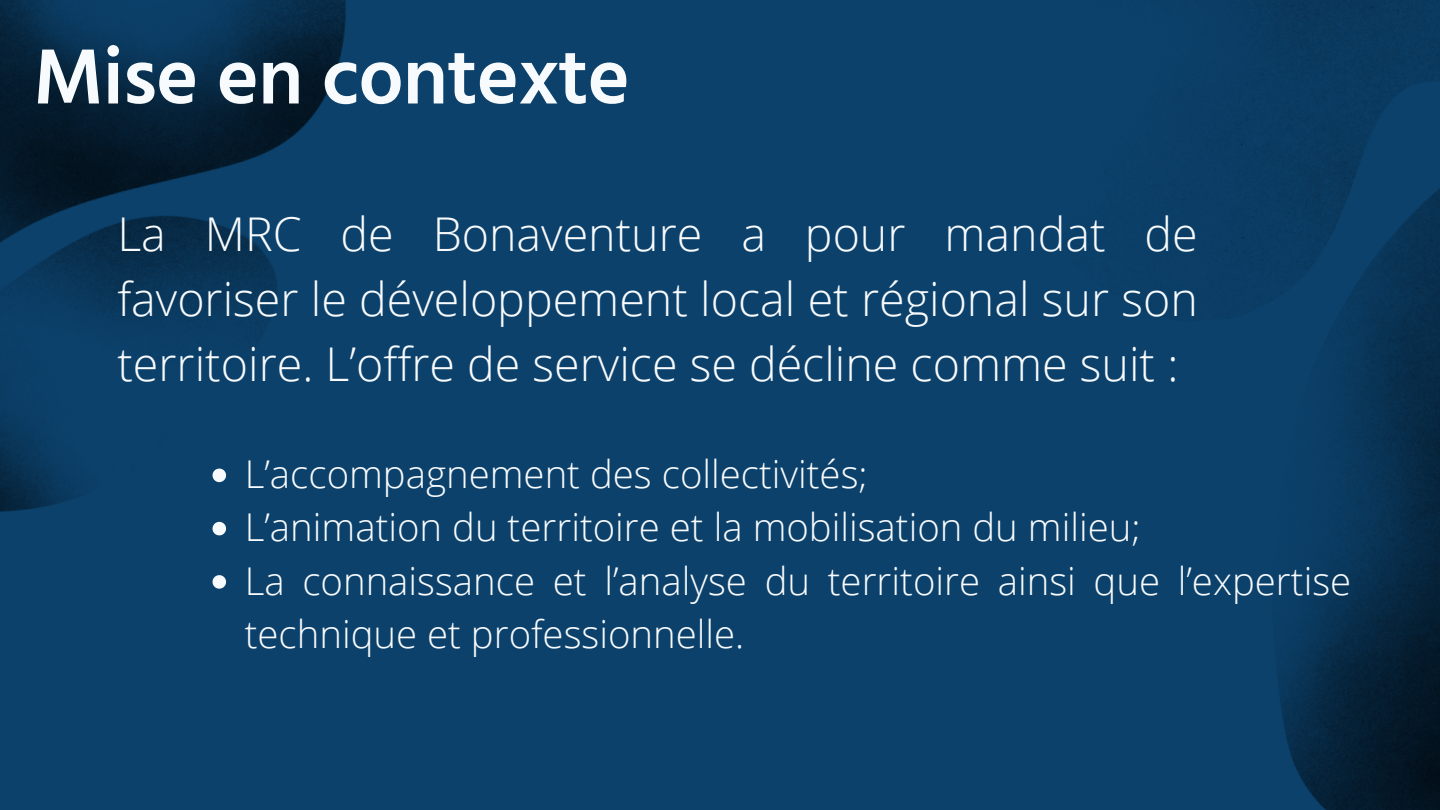
<style>
.page{position:relative;width:1440px;height:810px;background:#0c416b}
.page>*{position:absolute;margin:0;border:0;box-sizing:border-box;transform-origin:0 0}
.t1{font:600 80px "Hind Madurai";letter-spacing:-.01em;color:#f8fbfd}
.t2{font:300 46.6px/64.7px "Open Sans";color:#f8fbfd;text-align:justify}
.t3{font:300 38.3px/53.3px "Open Sans";color:#f8fbfd}
</style>
<div class="page">
<img style="left:309px;top:0;width:37px;height:120px">
<img style="left:0;top:0;width:309px;height:584px">
<svg style="left:213px;top:469px;width:13px;height:13px"></svg>
<svg style="left:213px;top:522px;width:13px;height:13px"></svg>
<svg style="left:213px;top:575px;width:13px;height:14px"></svg>
<p class="t1" style="left:33px;top:25px;width:598px">Mise en contexte</p>
<p class="t2" style="left:117px;top:201px;width:1082px">La MRC de Bonaventure a pour mandat de favoriser le développement local et régional sur son territoire. L’offre de service se décline comme suit :</p>
<p class="t3" style="left:245px;top:447px;width:624px">L’accompagnement des collectivités;</p>
<p class="t3" style="left:245px;top:500px;width:897px">L’animation du territoire et la mobilisation du milieu;</p>
<p class="t3" style="left:245px;top:553px;width:1108px">La connaissance et l’analyse du territoire ainsi que l’expertise technique et professionnelle.</p>
</div>
